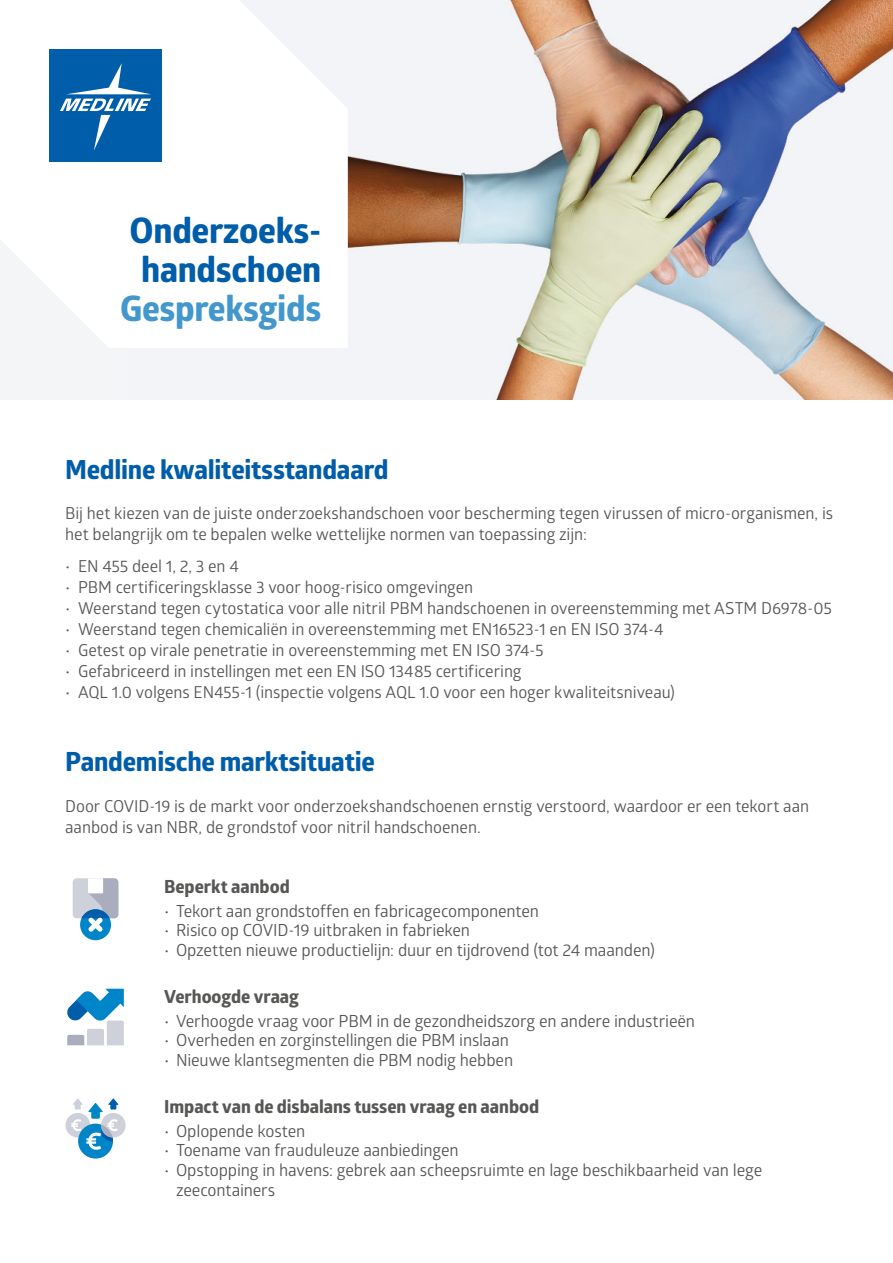
<style>
.page{position:relative;width:893px;height:1263px;background:#fff}
.page>*{position:absolute;margin:0;border:0;box-sizing:border-box;transform-origin:0 0}
.t1{font:700 35.1px/39.2px "Globerx";letter-spacing:-.01em;color:#005da9;text-align:center}
.t2{font:700 35.1px "Globerx";letter-spacing:-.01em;color:#4297cc}
.t3{font:700 26.4px "Globerx";letter-spacing:-.01em;color:#005da9}
.t4{font:700 18.15px "Globerx";letter-spacing:-.005em;color:#575756}
.t5{font:16.65px/20.9px "Glober";letter-spacing:-.01em;color:#575756}
.t6{font:16.5px/21px "Glober";letter-spacing:-.005em;color:#575756}
</style>
<div class="page">
<div style="left:0;top:0;width:262px;height:400px;background:#f4f5f7"></div>
<img style="left:262px;top:0;width:631px;height:400px">
<svg style="left:0;top:0;width:348px;height:348px;fill:#fff"></svg>
<div style="left:49px;top:49px;width:113px;height:113px;background:#005da9"></div>
<svg style="left:60px;top:63px;width:91px;height:88px"></svg>
<div style="left:73px;top:878px;width:45px;height:40px;background:#cfd1da;border-radius:4px"></div>
<div style="left:80px;top:909px;width:31px;height:31px;background:#0085c9;border-radius:50%"></div>
<div style="left:78px;top:1123px;width:35px;height:35px;background:#0085c9;border-radius:50%"></div>
<svg style="left:67px;top:989px;width:57px;height:56px"></svg>
<svg style="left:81px;top:878px;width:37px;height:54px"></svg>
<svg style="left:65px;top:1098px;width:61px;height:52px"></svg>
<h1 class="t1" style="left:130px;top:211px;width:193px">Onderzoeks&shy;handschoen</h1>
<h1 class="t2" style="left:120px;top:283px;width:203px">Gespreksgids</h1>
<h2 class="t3" style="left:65px;top:450px;width:325px">Medline kwaliteitsstandaard</h2>
<p class="t6" style="left:65px;top:502px;width:769px">Bij het kiezen van de juiste onderzoekshandschoen voor bescherming tegen virussen of micro-organismen, is het belangrijk om te bepalen welke wettelijke normen van toepassing zijn:</p>
<p class="t6" style="left:65px;top:555px;width:175px">• EN 455 deel 1, 2, 3 en 4</p>
<p class="t6" style="left:65px;top:576px;width:409px">• PBM certificeringsklasse 3 voor hoog-risico omgevingen</p>
<p class="t6" style="left:65px;top:597px;width:768px">• Weerstand tegen cytostatica voor alle nitril PBM handschoenen in overeenstemming met ASTM D6978-05</p>
<p class="t6" style="left:65px;top:618px;width:600px">• Weerstand tegen chemicaliën in overeenstemming met EN16523-1 en EN ISO 374-4</p>
<p class="t6" style="left:65px;top:639px;width:480px">• Getest op virale penetratie in overeenstemming met EN ISO 374-5</p>
<p class="t6" style="left:65px;top:660px;width:458px">• Gefabriceerd in instellingen met een EN ISO 13485 certificering</p>
<p class="t6" style="left:65px;top:681px;width:611px">• AQL 1.0 volgens EN455-1 (inspectie volgens AQL 1.0 voor een hoger kwaliteitsniveau)</p>
<h2 class="t3" style="left:65px;top:743px;width:311px">Pandemische marktsituatie</h2>
<p class="t6" style="left:65px;top:795px;width:745px">Door COVID-19 is de markt voor onderzoekshandschoenen ernstig verstoord, waardoor er een tekort aan aanbod is van NBR, de grondstof voor nitril handschoenen.</p>
<p class="t4" style="left:164px;top:873px;width:127px">Beperkt aanbod</p>
<p class="t5" style="left:164px;top:899px;width:376px">• Tekort aan grondstoffen en fabricagecomponenten</p>
<p class="t5" style="left:164px;top:919px;width:307px">• Risico op COVID-19 uitbraken in fabrieken</p>
<p class="t5" style="left:164px;top:938px;width:492px">• Opzetten nieuwe productielijn: duur en tijdrovend (tot 24 maanden)</p>
<p class="t4" style="left:164px;top:983px;width:136px">Verhoogde vraag</p>
<p class="t5" style="left:164px;top:1009px;width:532px">• Verhoogde vraag voor PBM in de gezondheidszorg en andere industrieën</p>
<p class="t5" style="left:164px;top:1029px;width:346px">• Overheden en zorginstellingen die PBM inslaan</p>
<p class="t5" style="left:164px;top:1048px;width:350px">• Nieuwe klantsegmenten die PBM nodig hebben</p>
<p class="t4" style="left:164px;top:1093px;width:376px">Impact van de disbalans tussen vraag en aanbod</p>
<p class="t5" style="left:164px;top:1119px;width:143px">• Oplopende kosten</p>
<p class="t5" style="left:164px;top:1139px;width:296px">• Toename van frauduleuze aanbiedingen</p>
<p class="t5" style="left:176px;top:1158px;width:588px;text-indent:-12px">• Opstopping in havens: gebrek aan scheepsruimte en lage beschikbaarheid van lege zeecontainers</p>
</div>
